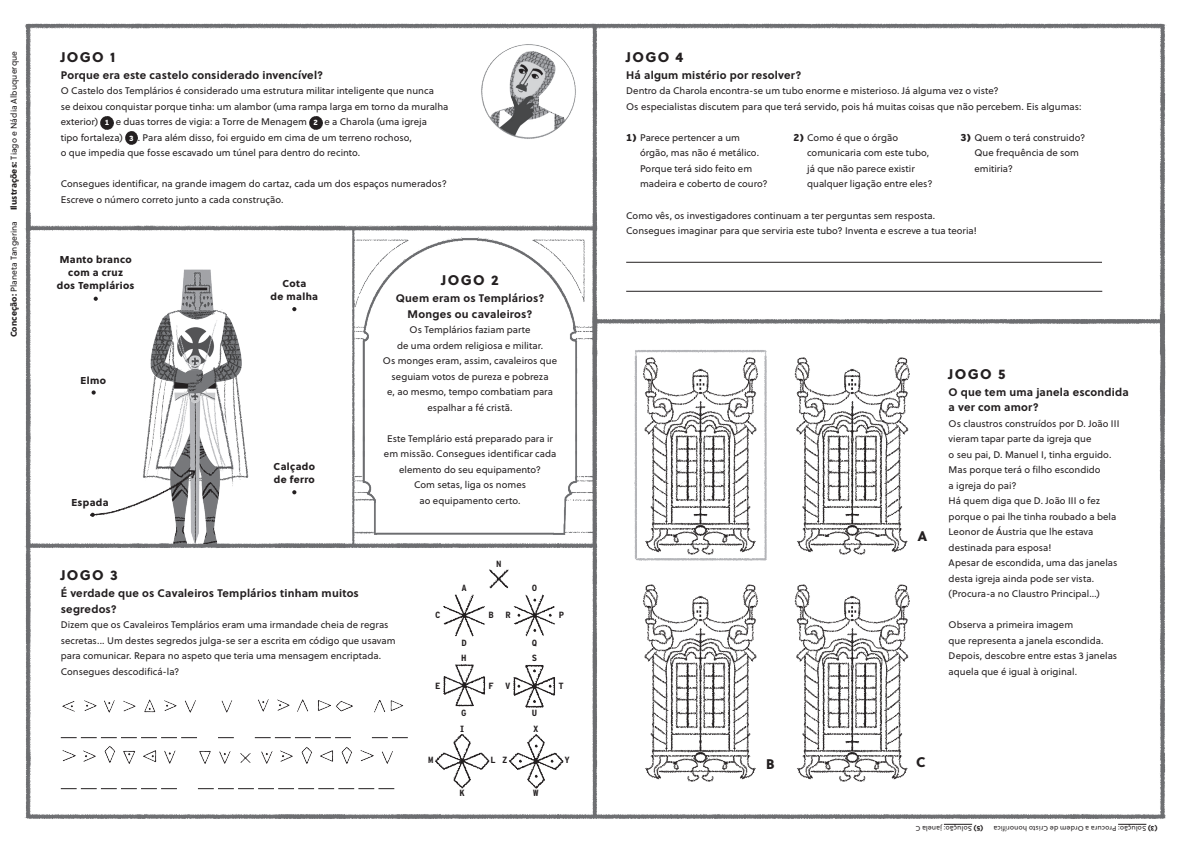
<style>
.page{position:relative;width:1191px;height:842px;background:#fff}
.page>*{position:absolute;margin:0;border:0;box-sizing:border-box;transform-origin:0 0}
.t1{font:14px "Soleil Xb";letter-spacing:.1em;color:#231f20}
.Título_2{font:700 11px/15.5px "Soleil";letter-spacing:.02em;color:#231f20}
.Texto_corrido{font:10px/13px "Soleil Xb";letter-spacing:.035em;color:#231f20;text-align:center}
.Texto_corrido-2{font:9.6px/15.5px "Soleil";color:#231f20}
.t2{font:700 9px "Interstate Mono";color:#231f20}
.Texto_corrido-3{font:8.5px "Soleil";letter-spacing:.01em;color:#231f20}
.Texto_corrido-4{font:900 7.4px "Interstate Mono";color:#fff}
.Texto_corrido-5{font:7px "Soleil";letter-spacing:.015em;color:#231f20}
.s1{font-family:"Soleil Xb"}
.s2{font-family:"Interstate Mono";font-weight:900;font-size:10px}
</style>
<div class="page">
<img style="left:24px;top:23px;width:1142px;height:802px">
<img style="left:69px;top:247px;width:263px;height:296px">
<img style="left:627px;top:333px;width:299px;height:452px">
<img style="left:237px;top:748px;width:17px;height:16px">
<img style="left:123px;top:744px;width:16px;height:22px">
<img style="left:140px;top:750px;width:22px;height:16px">
<img style="left:101px;top:744px;width:17px;height:19px">
<img style="left:298px;top:745px;width:39px;height:20px">
<img style="left:339px;top:745px;width:16px;height:19px">
<img style="left:195px;top:746px;width:18px;height:22px">
<img style="left:356px;top:747px;width:17px;height:16px">
<img style="left:58px;top:748px;width:17px;height:16px">
<img style="left:379px;top:746px;width:16px;height:18px">
<img style="left:275px;top:747px;width:17px;height:19px">
<img style="left:78px;top:747px;width:18px;height:19px">
<img style="left:159px;top:746px;width:19px;height:17px">
<img style="left:215px;top:746px;width:19px;height:17px">
<img style="left:257px;top:746px;width:18px;height:18px">
<img style="left:335px;top:699px;width:18px;height:15px">
<img style="left:314px;top:698px;width:21px;height:18px">
<img style="left:386px;top:698px;width:21px;height:18px">
<img style="left:141px;top:699px;width:18px;height:19px">
<img style="left:118px;top:698px;width:17px;height:16px">
<img style="left:182px;top:695px;width:16px;height:17px">
<img style="left:219px;top:695px;width:16px;height:17px">
<img style="left:295px;top:700px;width:15px;height:17px">
<img style="left:372px;top:700px;width:15px;height:17px">
<img style="left:80px;top:698px;width:16px;height:18px">
<img style="left:272px;top:697px;width:17px;height:18px">
<img style="left:160px;top:697px;width:17px;height:18px">
<img style="left:99px;top:695px;width:19px;height:17px">
<img style="left:253px;top:695px;width:19px;height:17px">
<img style="left:61px;top:696px;width:19px;height:18px">
<svg style="left:292px;top:307px;width:4px;height:4px"></svg>
<svg style="left:94px;top:297px;width:4px;height:4px"></svg>
<svg style="left:92px;top:390px;width:4px;height:5px"></svg>
<svg style="left:91px;top:513px;width:4px;height:4px"></svg>
<svg style="left:292px;top:490px;width:4px;height:4px"></svg>
<img style="left:433px;top:726px;width:61px;height:65px">
<img style="left:507px;top:726px;width:61px;height:65px">
<img style="left:511px;top:659px;width:48px;height:53px">
<img style="left:441px;top:657px;width:48px;height:53px">
<img style="left:438px;top:592px;width:52px;height:48px">
<img style="left:508px;top:592px;width:52px;height:49px">
<img style="left:486px;top:564px;width:31px;height:31px">
<svg style="left:1118px;top:824px;width:28px;height:1px"></svg>
<svg style="left:944px;top:824px;width:28px;height:1px"></svg>
<img style="left:478px;top:43px;width:101px;height:99px">
<p class="Texto_corrido-3" style="left:8px;top:337px;width:288px;rotate:-90deg"><span class="s1">Conceção:</span> Planeta Tangerina <span class="s1">Ilustrações:</span> Tiago e Nádia Albuquerque</p>
<p class="t1" style="left:61px;top:46px;width:56px">JOGO 1</p>
<p class="Título_2" style="left:61px;top:66px;width:264px">Porque era este castelo considerado invencível?</p>
<p class="Texto_corrido-2" style="left:61px;top:83px;width:389px">O Castelo dos Templários é considerado uma estrutura militar inteligente que nunca<br>se deixou conquistar porque tinha: um alambor (uma rampa larga em torno da muralha exterior)</p>
<p class="Texto_corrido-4" style="left:105px;top:118px;width:6px">1</p>
<p class="Texto_corrido-2" style="left:116px;top:114px;width:193px">e duas torres de vigia: a Torre de Menagem</p>
<p class="Texto_corrido-4" style="left:313px;top:118px;width:6px">2</p>
<p class="Texto_corrido-2" style="left:324px;top:114px;width:104px">e a Charola (uma igreja</p>
<p class="Texto_corrido-2" style="left:61px;top:129px;width:63px">tipo fortaleza)</p>
<p class="Texto_corrido-4" style="left:129px;top:134px;width:6px">3</p>
<p class="Texto_corrido-2" style="left:61px;top:129px;width:353px;text-indent:77px">. Para além disso, foi erguido em cima de um terreno rochoso, o que impedia que fosse escavado um túnel para dentro do recinto.</p>
<p class="Texto_corrido-2" style="left:61px;top:176px;width:388px">Consegues identificar, na grande imagem do cartaz, cada um dos espaços numerados?<br>Escreve o número correto junto a cada construção.</p>
<p class="Texto_corrido" style="left:57px;top:252px;width:79px">Manto branco com a cruz<br>dos Templários</p>
<p class="Texto_corrido" style="left:81px;top:373px;width:27px">Elmo</p>
<p class="Texto_corrido" style="left:71px;top:495px;width:39px">Espada</p>
<p class="t1" style="left:61px;top:564px;width:59px">JOGO 3</p>
<p class="Texto_corrido" style="left:271px;top:276px;width:49px">Cota<br>de malha</p>
<p class="Texto_corrido" style="left:273px;top:459px;width:43px;text-align:left">Calçado de ferro</p>
<p class="t1" style="left:441px;top:269px;width:58px">JOGO 2</p>
<p class="Título_2" style="left:396px;top:290px;width:150px;text-align:center">Quem eram os Templários?<br>Monges ou cavaleiros?</p>
<p class="Texto_corrido-2" style="left:383px;top:322px;width:176px;text-align:center">Os Templários faziam parte<br>de uma ordem religiosa e militar.<br>Os monges eram, assim, cavaleiros que seguiam votos de pureza e pobreza<br>e, ao mesmo, tempo combatiam para espalhar a fé cristã.</p>
<p class="Texto_corrido-2" style="left:384px;top:430px;width:174px;text-align:center">Este Templário está preparado para ir em missão. Consegues identificar cada elemento do seu equipamento?<br>Com setas, liga os nomes<br>ao equipamento certo.</p>
<p class="t2" style="left:496px;top:558px;width:7px">N</p>
<p class="Título_2" style="left:61px;top:585px;width:299px">É verdade que os Cavaleiros Templários tinham muitos segredos?</p>
<p class="Texto_corrido-2" style="left:61px;top:617px;width:336px">Dizem que os Cavaleiros Templários eram uma irmandade cheia de regras secretas... Um destes segredos julga-se ser a escrita em código que usavam para comunicar. Repara no aspeto que teria uma mensagem encriptada.<br>Consegues descodificá-la?</p>
<p class="t2" style="left:461px;top:582px;width:7px">A</p>
<p class="t2" style="left:435px;top:610px;width:7px">C</p>
<p class="t2" style="left:488px;top:610px;width:7px">B</p>
<p class="t2" style="left:461px;top:637px;width:7px">D</p>
<p class="t2" style="left:461px;top:653px;width:7px">H</p>
<p class="t2" style="left:435px;top:680px;width:7px">E</p>
<p class="t2" style="left:488px;top:680px;width:7px">F</p>
<p class="t2" style="left:461px;top:708px;width:7px">G</p>
<p class="t2" style="left:532px;top:582px;width:7px">O</p>
<p class="t2" style="left:505px;top:610px;width:7px">R</p>
<p class="t2" style="left:559px;top:610px;width:7px">P</p>
<p class="t2" style="left:532px;top:637px;width:7px">Q</p>
<p class="t2" style="left:505px;top:680px;width:7px">V</p>
<p class="t2" style="left:532px;top:653px;width:7px">S</p>
<p class="t2" style="left:532px;top:708px;width:7px">U</p>
<p class="t2" style="left:558px;top:680px;width:7px">T</p>
<p class="t2" style="left:459px;top:724px;width:7px">I</p>
<p class="t2" style="left:533px;top:724px;width:7px">X</p>
<p class="t2" style="left:428px;top:754px;width:7px">M</p>
<p class="t2" style="left:490px;top:754px;width:7px">L</p>
<p class="t2" style="left:502px;top:754px;width:7px">Z</p>
<p class="t2" style="left:564px;top:754px;width:7px">Y</p>
<p class="t2" style="left:459px;top:788px;width:7px">K</p>
<p class="t2" style="left:533px;top:788px;width:7px">W</p>
<p class="t1" style="left:626px;top:46px;width:59px">JOGO 4</p>
<p class="Título_2" style="left:626px;top:66px;width:177px">Há algum mistério por resolver?</p>
<p class="Texto_corrido-2" style="left:626px;top:83px;width:457px">Dentro da Charola encontra-se um tubo enorme e misterioso. Já alguma vez o viste?<br>Os especialistas discutem para que terá servido, pois há muitas coisas que não percebem. Eis algumas:</p>
<p class="Texto_corrido-2" style="left:640px;top:129px;width:129px;text-indent:-14px"><span class="s2">1)</span> Parece pertencer a um órgão, mas não é metálico.<br>Porque terá sido feito em madeira e coberto de couro?</p>
<p class="Texto_corrido-2" style="left:807px;top:129px;width:127px;text-indent:-14px"><span class="s2">2)</span> Como é que o órgão comunicaria com este tubo, já que não parece existir qualquer ligação entre eles?</p>
<p class="Texto_corrido-2" style="left:974px;top:129px;width:112px;text-indent:-14px"><span class="s2">3)</span> Quem o terá construido?<br>Que frequência de som emitiria?</p>
<p class="Texto_corrido-2" style="left:626px;top:207px;width:352px">Como vês, os investigadores continuam a ter perguntas sem resposta.<br>Consegues imaginar para que serviria este tubo? Inventa e escreve a tua teoria!</p>
<p class="t1" style="left:917px;top:525px;width:11px">A</p>
<p class="t1" style="left:948px;top:363px;width:58px">JOGO 5</p>
<p class="Título_2" style="left:948px;top:383px;width:182px">O que tem uma janela escondida a ver com amor?</p>
<p class="Texto_corrido-2" style="left:948px;top:415px;width:172px">Os claustros construídos por D. João III vieram tapar parte da igreja que<br>o seu pai, D. Manuel I, tinha erguido.</p>
<p class="Texto_corrido-2" style="left:948px;top:462px;width:153px">Mas porque terá o filho escondido a igreja do pai?</p>
<p class="Texto_corrido-2" style="left:948px;top:493px;width:169px">Há quem diga que D. João III o fez porque o pai lhe tinha roubado a bela<br>Leonor de Áustria que lhe estava destinada para esposa!</p>
<p class="Texto_corrido-2" style="left:948px;top:555px;width:170px">Apesar de escondida, uma das janelas desta igreja ainda pode ser vista.</p>
<p class="Texto_corrido-2" style="left:948px;top:586px;width:153px">(Procura-a no Claustro Principal…)</p>
<p class="Texto_corrido-2" style="left:948px;top:617px;width:170px">Observa a primeira imagem<br>que representa a janela escondida.<br>Depois, descobre entre estas 3 janelas aquela que é igual à original.</p>
<p class="t1" style="left:766px;top:753px;width:10px">B</p>
<p class="t1" style="left:916px;top:751px;width:11px">C</p>
<p class="Texto_corrido-5" style="left:983px;top:834px;width:69px;rotate:-180deg"><span class="s1">(5)</span> Solução: janela C</p>
<p class="Texto_corrido-5" style="left:1157px;top:834px;width:165px;rotate:-180deg"><span class="s1">(3)</span> Solução: Procura a Ordem de Cristo honorífica</p>
</div>
